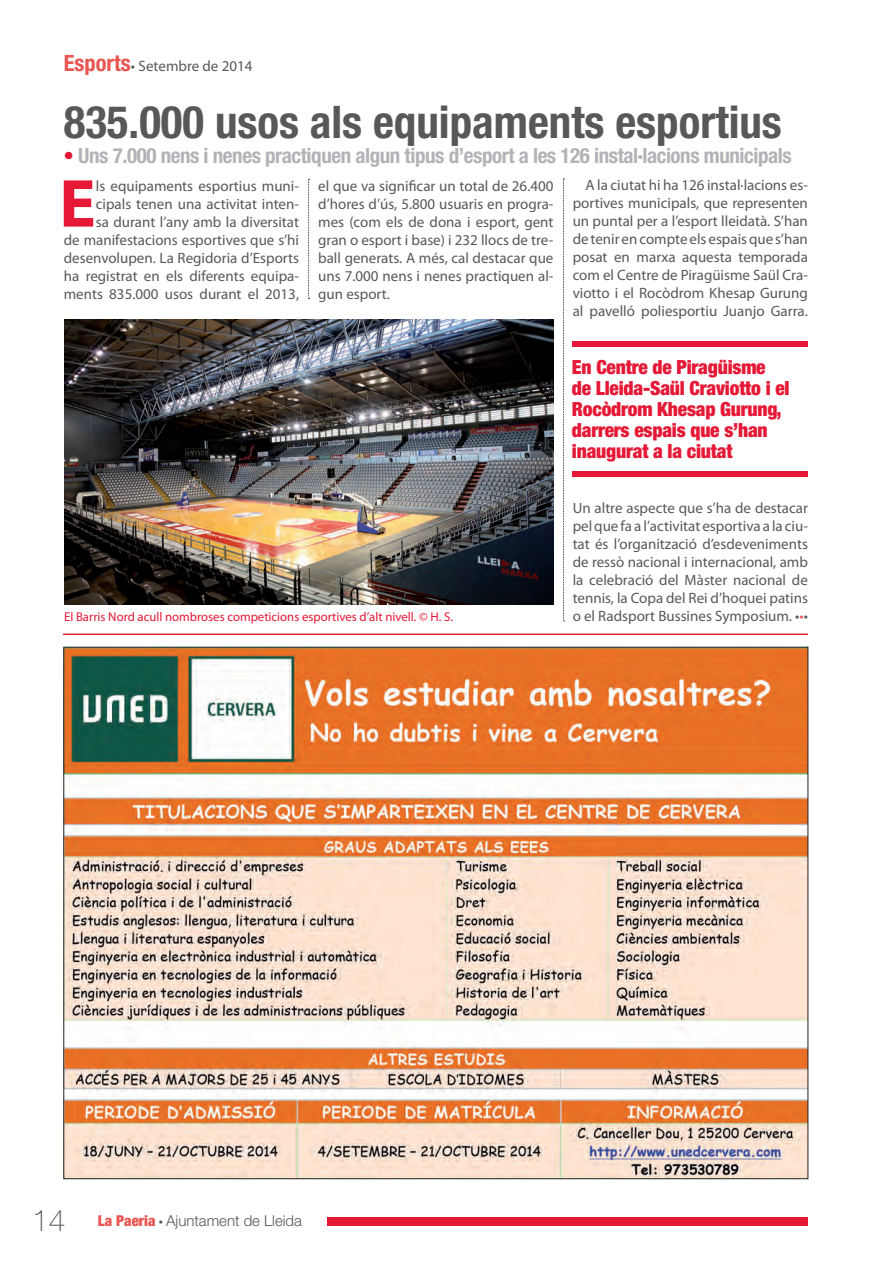
<style>
.page{position:relative;width:893px;height:1263px;background:#fff}
.page>*{position:absolute;margin:0;border:0;box-sizing:border-box;transform-origin:0 0}
.t1{font:700 68.4px "Myriad Pro";color:#e51836}
.t2{font:700 condensed 45px "Helvetica Neue LT Std";color:#57585a}
.t3{font:700 condensed 21px "Helvetica Neue LT Std";letter-spacing:-.02em;color:#b2b3b7}
.t4{font:900 condensed 19.5px/21px "Helvetica Neue LT Std";letter-spacing:-.01em;color:#e51836}
.t5{font:15px/18px "Myriad Pro";color:#57585a;text-align:justify}
.t6{font:300 15px "Helvetica Neue LT Std";color:#57585a}
.t7{font:12.75px "Myriad Pro";color:#e51836}
.s1{font-family:"Helvetica Neue LT Std";font-weight:700;font-stretch:condensed;font-size:22.5px;color:#e95652}
.s2{color:#e51836}
.s3{color:#e95652}
.s4{font-weight:100;font-size:30px}
.s5{font-weight:900;font-stretch:condensed;color:#e95652}
.s6{font-family:"Myriad Pro";font-weight:400}
</style>
<div class="page">
<div style="left:327px;top:1217px;width:481px;height:9px;background:#e51836"></div>
<img style="left:65px;top:649px;width:741px;height:528px">
<hr style="left:63px;top:633px;width:745px;height:2px;background:#e51836">
<div style="left:572px;top:472px;width:235px;height:5px;background:#e51836"></div>
<div style="left:572px;top:341px;width:235px;height:5px;background:#e51836"></div>
<img style="left:64px;top:320px;width:490px;height:285px">
<svg style="left:308px;top:179px;width:2px;height:120px"></svg>
<svg style="left:563px;top:179px;width:1px;height:442px"></svg>
<p class="t5" style="left:64px;top:57px;width:190px"><span class="s1">Esports</span>• Setembre de 2014</p>
<p class="t2" style="left:64px;top:95px;width:720px">835.000 usos als equipaments esportius</p>
<p class="t3" style="left:64px;top:143px;width:730px"><span class="s2">•</span> Uns 7.000 nens i nenes practiquen algun tipus d’esport a les 126 instal·lacions municipals</p>
<p class="t5" style="left:64px;top:176px;width:237px;text-align:right">ls equipaments esportius muni&shy;cipals tenen una activitat inten-<br>sa durant l’any amb la diversitat<br>de manifestacions esportives que s’hi desenvolupen. La Regidoria d’Esports ha registrat en els diferents equipa&shy;ments 835.000 usos durant el 2013,</p>
<p class="t5" style="left:318px;top:176px;width:237px">el que va significar un total de 26.400 d’hores d’ús, 5.800 usuaris en progra&shy;mes (com els de dona i esport, gent gran o esport i base) i 232 llocs de tre&shy;ball generats. A més, cal destacar que uns 7.000 nens i nenes practiquen al&shy;gun esport.</p>
<p class="t5" style="left:573px;top:176px;width:237px;text-indent:13px">A la ciutat hi ha 126 instal·lacions es&shy;portives municipals, que representen un puntal per a l’esport lleidatà. S’han de tenir en compte els espais que s’han posat en marxa aquesta temporada com el Centre de Piragüisme Saül Cra&shy;viotto i el Rocòdrom Khesap Gurung al pavelló poliesportiu Juanjo Garra.</p>
<p class="t1" style="left:59px;top:159px;width:38px">E</p>
<p class="t7" style="left:64px;top:609px;width:390px">El Barris Nord acull nombroses competicions esportives d’alt nivell. © H. S.</p>
<p class="t4" style="left:572px;top:356px;width:219px">En Centre de Piragüisme de Lleida-Saül Craviotto i el<br>Rocòdrom Khesap Gurung, darrers espais que s’han inaugurat a la ciutat</p>
<p class="t5" style="left:573px;top:499px;width:237px">Un altre aspecte que s’ha de destacar pel que fa a l’activitat esportiva a la ciu&shy;tat és l’organització d’esdeveniments de ressò nacional i internacional, amb la celebració del Màster nacional de tennis, la Copa del Rei d’hoquei patins o el Radsport Bussines Symposium. •<span class="s3">•</span>•</p>
<p class="t6" style="left:32px;top:1211px;width:271px"><span class="s4">14</span> <span class="s5">La Paeria</span> <span class="s6">•</span> Ajuntament de Lleida</p>
</div>
